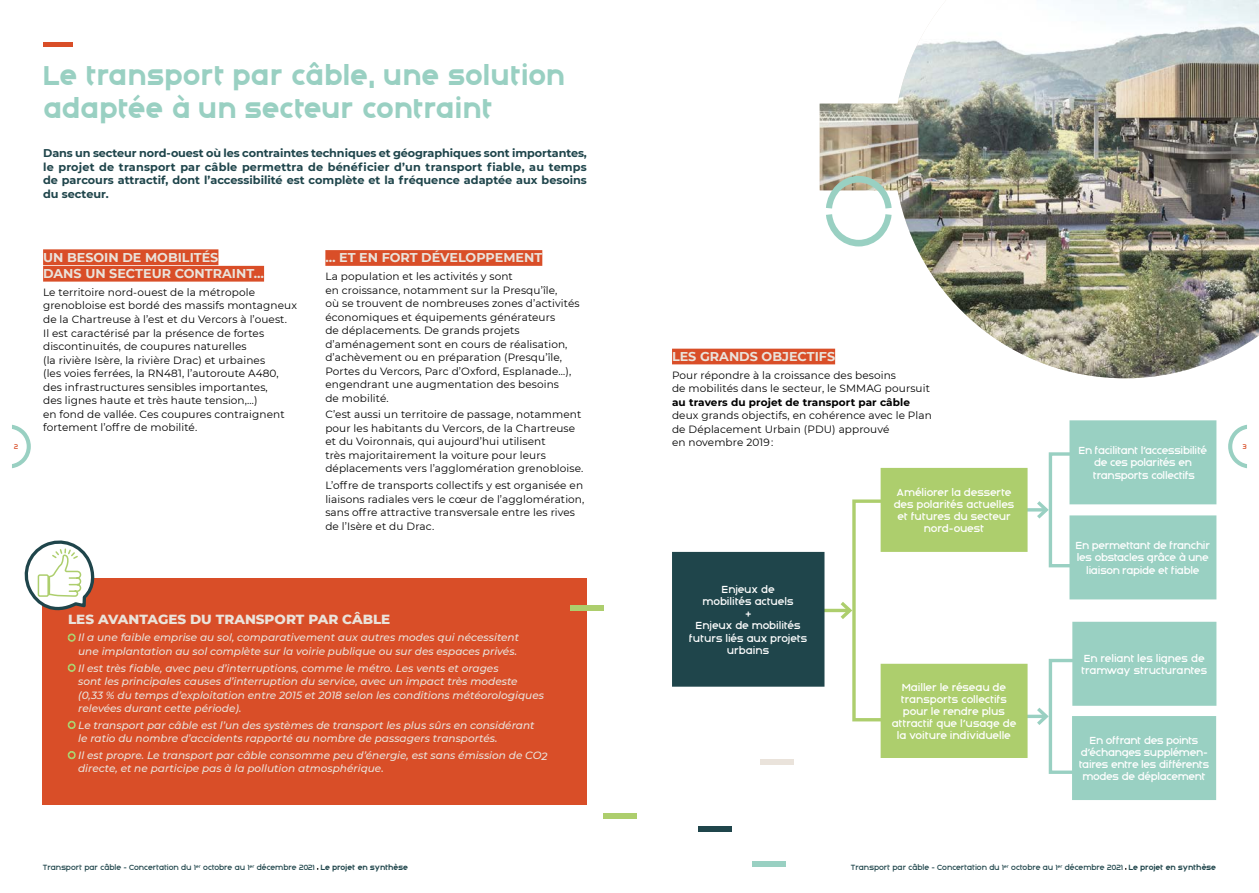
<style>
.page{position:relative;width:1259px;height:893px;background:#fff}
.page>*{position:absolute;margin:0;border:0;box-sizing:border-box;transform-origin:0 0}
.t1{font:800 27px/33px "Adita";letter-spacing:-.05em;color:#99d0c2}
.t2{font:800 13.5px "Montserrat";color:#eae3db}
.t3{font:700 12.75px/16.5px "Montserrat";color:#eae3db}
.t4{font:700 11.25px/13.5px "Montserrat";color:#1f454b;text-align:justify}
.t5{font:10.5px/13.5px "Montserrat";letter-spacing:.01em;color:#000}
.t6{font:italic 500 10.5px/13.5px "Montserrat";color:#eae3db}
.t7{font:700 10.5px "Montserrat";letter-spacing:.01em;color:#000}
.t8{font:300 10.2px/12.1px "Adita";letter-spacing:-.06em;color:#fff;text-align:center}
.t9{font:300 7.5px "Adita";letter-spacing:-.05em;color:#1f454b}
.t10{font:300 6.75px "Adita";color:#d94e28}
.s1{font-weight:700}
</style>
<div class="page">
<img style="left:819px;top:0;width:440px;height:378px">
<div style="left:43px;top:578px;width:544px;height:227px;background:#d94e28"></div>
<svg style="left:68px;top:634px;width:7px;height:8px"></svg>
<svg style="left:68px;top:664px;width:7px;height:8px"></svg>
<svg style="left:68px;top:721px;width:7px;height:8px"></svg>
<svg style="left:68px;top:751px;width:7px;height:8px"></svg>
<div style="left:570px;top:605px;width:33px;height:5px;background:#adce6d"></div>
<svg style="left:826px;top:176px;width:65px;height:70px"></svg>
<div style="left:752px;top:861px;width:33px;height:6px;background:#99d0c2"></div>
<div style="left:603px;top:814px;width:34px;height:5px;background:#adce6d"></div>
<div style="left:698px;top:826px;width:33px;height:5px;background:#1f454b"></div>
<div style="left:760px;top:759px;width:33px;height:5px;background:#eae3db"></div>
<svg style="left:1228px;top:425px;width:19px;height:43px"></svg>
<svg style="left:12px;top:425px;width:19px;height:43px"></svg>
<hr style="left:43px;top:43px;width:30px;height:4px;background:#d94e28">
<div style="left:43px;top:249px;width:175px;height:16px;background:#d94e28"></div>
<div style="left:43px;top:266px;width:221px;height:16px;background:#d94e28"></div>
<div style="left:325px;top:250px;width:217px;height:16px;background:#d94e28"></div>
<div style="left:672px;top:349px;width:163px;height:15px;background:#d94e28"></div>
<svg style="left:24px;top:540px;width:71px;height:75px"></svg>
<svg style="left:1027px;top:508px;width:6px;height:4px"></svg>
<svg style="left:1033px;top:501px;width:15px;height:18px"></svg>
<div style="left:882px;top:469px;width:144px;height:82px;background:#adce6d"></div>
<div style="left:880px;top:468px;width:147px;height:84px;border:3px solid #adce6d"></div>
<div style="left:852px;top:499px;width:35px;height:222px;border:3px solid #adce6d"></div>
<hr style="left:820px;top:609px;width:30px;height:3px;background:#adce6d">
<svg style="left:837px;top:598px;width:18px;height:25px"></svg>
<div style="left:1048px;top:452px;width:35px;height:115px;border:3px solid #99d0c2"></div>
<hr style="left:999px;top:715px;width:47px;height:3px;background:#99d0c2">
<svg style="left:1033px;top:707px;width:15px;height:18px"></svg>
<div style="left:1048px;top:659px;width:35px;height:115px;border:3px solid #99d0c2"></div>
<div style="left:1070px;top:422px;width:145px;height:81px;background:#99d0c2"></div>
<div style="left:1069px;top:420px;width:147px;height:84px;border:3px solid #99d0c2"></div>
<div style="left:1070px;top:517px;width:145px;height:81px;background:#99d0c2"></div>
<div style="left:1069px;top:515px;width:147px;height:84px;border:3px solid #99d0c2"></div>
<div style="left:1073px;top:623px;width:142px;height:81px;background:#99d0c2"></div>
<div style="left:1072px;top:622px;width:144px;height:84px;border:3px solid #99d0c2"></div>
<div style="left:1073px;top:717px;width:141px;height:82px;background:#99d0c2"></div>
<div style="left:1072px;top:716px;width:144px;height:84px;border:3px solid #99d0c2"></div>
<div style="left:882px;top:665px;width:144px;height:92px;background:#adce6d"></div>
<div style="left:880px;top:664px;width:147px;height:94px;border:3px solid #adce6d"></div>
<div style="left:673px;top:553px;width:150px;height:132px;background:#1f454b"></div>
<div style="left:672px;top:552px;width:152px;height:135px;border:3px solid #1f454b"></div>
<h1 class="t1" style="left:43px;top:55px;width:524px">Le transport par câble, une solution adaptée à un secteur contraint</h1>
<p class="t4" style="left:43px;top:146px;width:545px">Dans un secteur nord-ouest où les contraintes techniques et géographiques sont importantes, le projet de transport par câble permettra de bénéficier d’un transport fiable, au temps de parcours attractif, dont l’accessibilité est complète et la fréquence adaptée aux besoins du secteur.</p>
<p class="t3" style="left:43px;top:248px;width:222px">UN BESOIN DE MOBILITÉS<br>DANS UN SECTEUR CONTRAINT…</p>
<p class="t5" style="left:43px;top:285px;width:255px">Le territoire nord-ouest de la métropole grenobloise est bordé des massifs montagneux de la Chartreuse à l’est et du Vercors à l’ouest.<br>Il est caractérisé par la présence de fortes discontinuités, de coupures naturelles<br>(la rivière Isère, la rivière Drac) et urbaines<br>(les voies ferrées, la RN481, l’autoroute A480, des infrastructures sensibles importantes,<br>des lignes haute et très haute tension,…)<br>en fond de vallée. Ces coupures contraignent fortement l’offre de mobilité.</p>
<p class="t3" style="left:325px;top:249px;width:218px">… ET EN FORT DÉVELOPPEMENT</p>
<p class="t5" style="left:325px;top:269px;width:256px">La population et les activités y sont<br>en croissance, notamment sur la Presqu’île,<br>où se trouvent de nombreuses zones d’activités économiques et équipements générateurs<br>de déplacements. De grands projets d’aménagement sont en cours de réalisation, d’achèvement ou en préparation (Presqu’île, Portes du Vercors, Parc d’Oxford, Esplanade…), engendrant une augmentation des besoins<br>de mobilité.</p>
<p class="t5" style="left:325px;top:408px;width:259px">C’est aussi un territoire de passage, notamment pour les habitants du Vercors, de la Chartreuse et du Voironnais, qui aujourd’hui utilisent<br>très majoritairement la voiture pour leurs déplacements vers l’agglomération grenobloise.</p>
<p class="t5" style="left:325px;top:478px;width:260px">L’offre de transports collectifs y est organisée en liaisons radiales vers le cœur de l’agglomération, sans offre attractive transversale entre les rives de l’Isère et du Drac.</p>
<p class="t3" style="left:672px;top:348px;width:165px">LES GRANDS OBJECTIFS</p>
<p class="t5" style="left:672px;top:368px;width:259px">Pour répondre à la croissance des besoins<br>de mobilités dans le secteur, le SMMAG poursuit</p>
<p class="t7" style="left:672px;top:394px;width:240px">au travers du projet de transport par câble</p>
<p class="t5" style="left:672px;top:408px;width:261px">deux grands objectifs, en cohérence avec le Plan de Déplacement Urbain (PDU) approuvé<br>en novembre 2019 :</p>
<p class="t10" style="left:14px;top:441px;width:6px">2</p>
<p class="t10" style="left:1242px;top:441px;width:6px">3</p>
<p class="t8" style="left:1078px;top:443px;width:131px">En facilitant l’accessibilité de ces polarités en transports collectifs</p>
<p class="t8" style="left:893px;top:485px;width:123px">Améliorer la desserte des polarités actuelles et futures du secteur nord-ouest</p>
<p class="t2" style="left:68px;top:609px;width:324px">LES AVANTAGES DU TRANSPORT PAR CÂBLE</p>
<p class="t6" style="left:78px;top:630px;width:442px">Il a une faible emprise au sol, comparativement aux autres modes qui nécessitent une implantation au sol complète sur la voirie publique ou sur des espaces privés.</p>
<p class="t6" style="left:78px;top:661px;width:467px">Il est très fiable, avec peu d’interruptions, comme le métro. Les vents et orages<br>sont les principales causes d’interruption du service, avec un impact très modeste (0,33 % du temps d’exploitation entre 2015 et 2018 selon les conditions météorologiques relevées durant cette période).</p>
<p class="t6" style="left:78px;top:718px;width:458px">Le transport par câble est l’un des systèmes de transport les plus sûrs en considérant le ratio du nombre d’accidents rapporté au nombre de passagers transportés.</p>
<p class="t6" style="left:78px;top:748px;width:471px">Il est propre. Le transport par câble consomme peu d’énergie, est sans émission de CO2 directe, et ne participe pas à la pollution atmosphérique.</p>
<p class="t9" style="left:43px;top:861px;width:367px">Transport par câble - Concertation du 1<sup>er</sup> octobre au 1<sup>er</sup> décembre 2021 <span class="s1">Le projet en synthèse</span></p>
<p class="t8" style="left:689px;top:582px;width:120px">Enjeux de<br>mobilités actuels<br>+<br>Enjeux de mobilités futurs liés aux projets urbains</p>
<p class="t8" style="left:1075px;top:538px;width:136px">En permettant de franchir les obstacles grâce à une liaison rapide et fiable</p>
<p class="t8" style="left:891px;top:679px;width:127px">Mailler le réseau de transports collectifs pour le rendre plus attractif que l’usage de la voiture individuelle</p>
<p class="t8" style="left:1081px;top:651px;width:128px;text-align:left">En reliant les lignes de tramway structurantes</p>
<p class="t8" style="left:1078px;top:733px;width:132px">En offrant des points d’échanges supplémen&shy;taires entre les différents modes de déplacement</p>
<p class="t9" style="left:850px;top:861px;width:367px">Transport par câble - Concertation du 1<sup>er</sup> octobre au 1<sup>er</sup> décembre 2021 <span class="s1">Le projet en synthèse</span></p>
</div>
